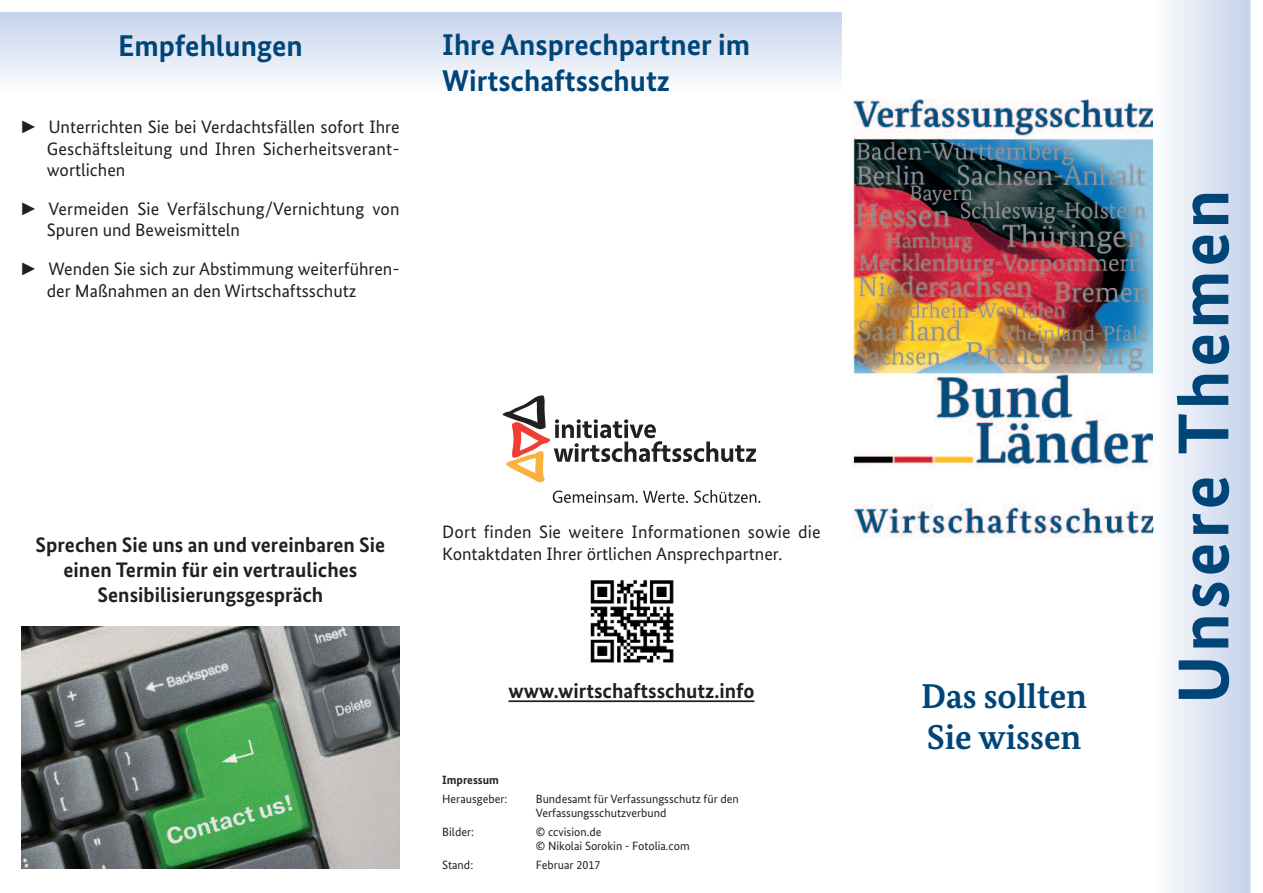
<style>
.page{position:relative;width:1263px;height:893px;background:#fff}
.page>*{position:absolute;margin:0;border:0;box-sizing:border-box;transform-origin:0 0}
.t1{font:700 72px "Bundes Sans";letter-spacing:.05em;color:#004578}
.t2{font:700 34.5px/41.4px "Bundes Serif";color:#004578}
.t3{font:700 30px/36px "Bundes Sans";color:#004578}
.t4{font:700 21px/25.2px "Bundes Sans";color:#231f20;text-align:center}
.t5{font:18px/21.6px "Bundes Sans";color:#231f20}
.t6{font:12px/14.4px "Bundes Sans";color:#231f20}
.t7{font:700 12px "Bundes Sans";color:#231f20}
.s1{font-family:"Arial"}
</style>
<div class="page">
<img style="left:852px;top:100px;width:302px;height:438px">
<img style="left:21px;top:626px;width:379px;height:242px">
<hr style="left:508px;top:700px;width:246px;height:2px;background:#231f20">
<img style="left:590px;top:580px;width:84px;height:83px">
<svg style="left:503px;top:395px;width:253px;height:88px"></svg>
<svg style="left:553px;top:491px;width:135px;height:12px"></svg>
<svg style="left:694px;top:490px;width:66px;height:13px"></svg>
<h3 class="t3" style="left:118px;top:30px;width:186px">Empfehlungen</h3>
<h3 class="t3" style="left:442px;top:30px;width:309px">Ihre Ansprechpartner im<br>Wirtschaftsschutz</h3>
<p class="t5" style="left:47px;top:118px;width:354px;text-align:justify;text-indent:-27px"><span class="s1">►</span> Unterrichten Sie bei Verdachtsfällen sofort Ihre Geschäftsleitung und Ihren Sicherheitsverant&shy;wortlichen</p>
<p class="t5" style="left:47px;top:199px;width:354px;text-indent:-27px"><span class="s1">►</span> Vermeiden Sie Verfälschung/Vernichtung von<br>Spuren und Beweismitteln</p>
<p class="t5" style="left:47px;top:260px;width:354px;text-indent:-27px"><span class="s1">►</span> Wenden Sie sich zur Abstimmung weiterführen&shy;der Maßnahmen an den Wirtschaftsschutz</p>
<p class="t4" style="left:36px;top:534px;width:351px">Sprechen Sie uns an und vereinbaren Sie einen Termin für ein vertrauliches<br>Sensibilisierungsgespräch</p>
<p class="t5" style="left:442px;top:523px;width:380px">Dort finden Sie weitere Informationen sowie die<br>Kontaktdaten Ihrer örtlichen Ansprechpartner.</p>
<p class="t4" style="left:508px;top:680px;width:247px">www.wirtschaftsschutz.info</p>
<p class="t7" style="left:442px;top:776px;width:58px">Impressum</p>
<p class="t6" style="left:442px;top:793px;width:67px">Herausgeber:</p>
<p class="t6" style="left:536px;top:793px;width:204px">Bundesamt für Verfassungsschutz für den<br>Verfassungsschutzverbund</p>
<p class="t6" style="left:442px;top:826px;width:33px">Bilder:</p>
<p class="t6" style="left:536px;top:826px;width:155px">© ccvision.de<br>© Nikolai Sorokin - Fotolia.com</p>
<p class="t6" style="left:442px;top:859px;width:33px">Stand:</p>
<p class="t6" style="left:536px;top:859px;width:66px">Februar 2017</p>
<h2 class="t2" style="left:921px;top:678px;width:167px">Das sollten<br>Sie wissen</h2>
<h1 class="t1" style="left:1177px;top:704px;width:516px;rotate:-90deg">Unsere Themen</h1>
</div>
